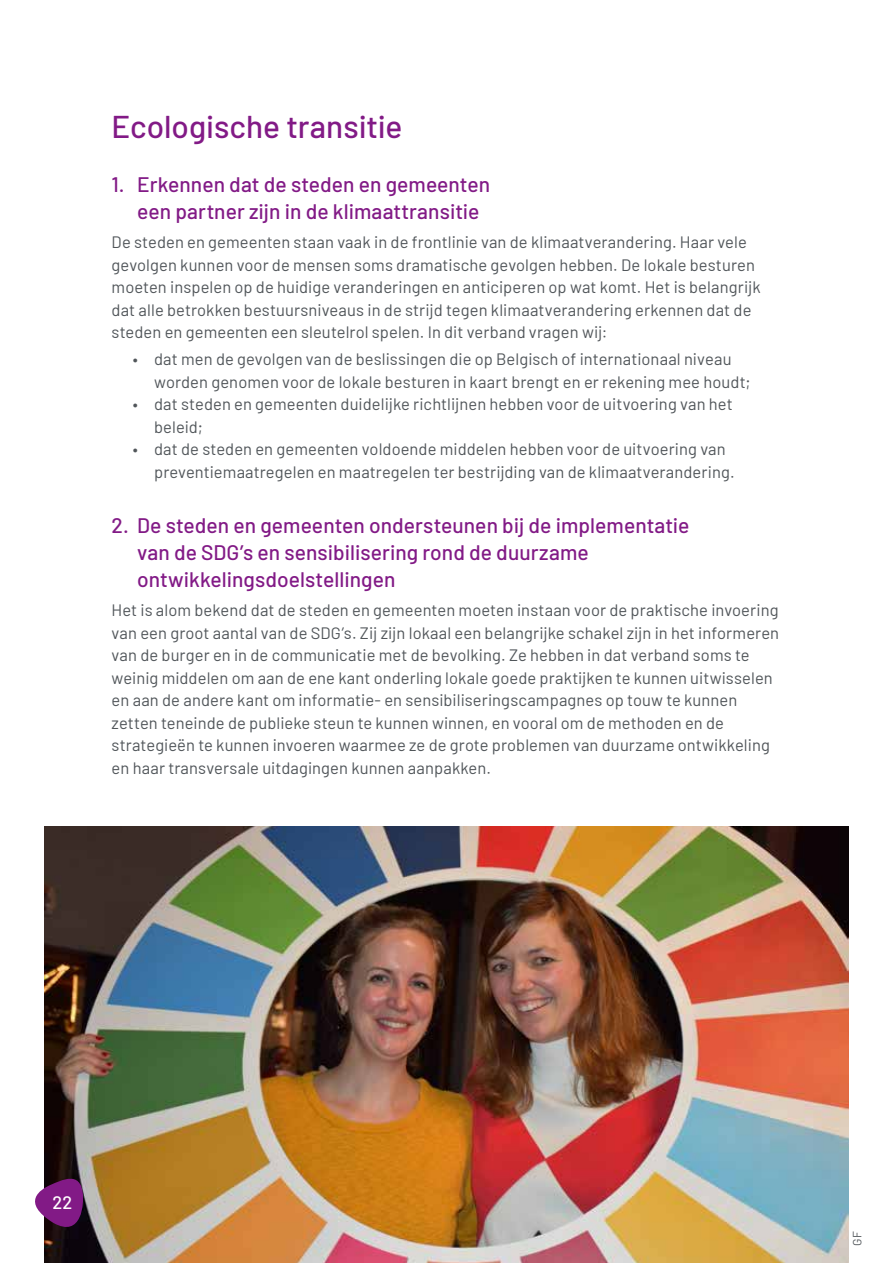
<style>
.page{position:relative;width:893px;height:1263px;background:#fff}
.page>*{position:absolute;margin:0;border:0;box-sizing:border-box;transform-origin:0 0}
.t1{font:500 31.5px "Barlow";color:#821a86}
.t2{font:500 21px/27px "Barlow";letter-spacing:.005em;color:#821a86}
.t3{font:500 18px "Barlow";color:#fff}
.t4{font:16.5px/22.5px "Barlow";letter-spacing:.005em;color:#51565a}
.t5{font:12px "Barlow";color:#51565a}
</style>
<div class="page">
<img style="left:45px;top:826px;width:803px;height:437px">
<svg style="left:35px;top:1171px;width:49px;height:68px;background:#6f366f"></svg>
<h1 class="t1" style="left:112px;top:103px;width:292px">Ecologische transitie</h1>
<p class="t2" style="left:137px;top:169px;width:354px;text-indent:-26px">1. Erkennen dat de steden en gemeenten een partner zijn in de klimaattransitie</p>
<p class="t4" style="left:112px;top:230px;width:650px">De steden en gemeenten staan vaak in de frontlinie van de klimaatverandering. Haar vele gevolgen kunnen voor de mensen soms dramatische gevolgen hebben. De lokale besturen moeten inspelen op de huidige veranderingen en anticiperen op wat komt. Het is belangrijk dat alle betrokken bestuursniveaus in de strijd tegen klimaatverandering erkennen dat de steden en gemeenten een sleutelrol spelen. In dit verband vragen wij:</p>
<p class="t4" style="left:154px;top:347px;width:598px;text-indent:-21px">• dat men de gevolgen van de beslissingen die op Belgisch of internationaal niveau worden genomen voor de lokale besturen in kaart brengt en er rekening mee houdt;</p>
<p class="t4" style="left:154px;top:392px;width:580px;text-indent:-21px">• dat steden en gemeenten duidelijke richtlijnen hebben voor de uitvoering van het beleid;</p>
<p class="t4" style="left:154px;top:437px;width:582px;text-indent:-21px">• dat de steden en gemeenten voldoende middelen hebben voor de uitvoering van preventiemaatregelen en maatregelen ter bestrijding van de klimaatverandering.</p>
<p class="t2" style="left:137px;top:510px;width:554px;text-indent:-26px">2. De steden en gemeenten ondersteunen bij de implementatie van de SDG’s en sensibilisering rond de duurzame ontwikkelingsdoelstellingen</p>
<p class="t4" style="left:112px;top:598px;width:669px">Het is alom bekend dat de steden en gemeenten moeten instaan voor de praktische invoering van een groot aantal van de SDG’s. Zij zijn lokaal een belangrijke schakel zijn in het informeren van de burger en in de communicatie met de bevolking. Ze hebben in dat verband soms te weinig middelen om aan de ene kant onderling lokale goede praktijken te kunnen uitwisselen en aan de andere kant om informatie- en sensibiliseringscampagnes op touw te kunnen zetten teneinde de publieke steun te kunnen winnen, en vooral om de methoden en de strategieën te kunnen invoeren waarmee ze de grote problemen van duurzame ontwikkeling en haar transversale uitdagingen kunnen aanpakken.</p>
<p class="t3" style="left:53px;top:1189px;width:21px">22</p>
<p class="t5" style="left:848px;top:1246px;width:16px;rotate:-90deg">GF</p>
</div>
